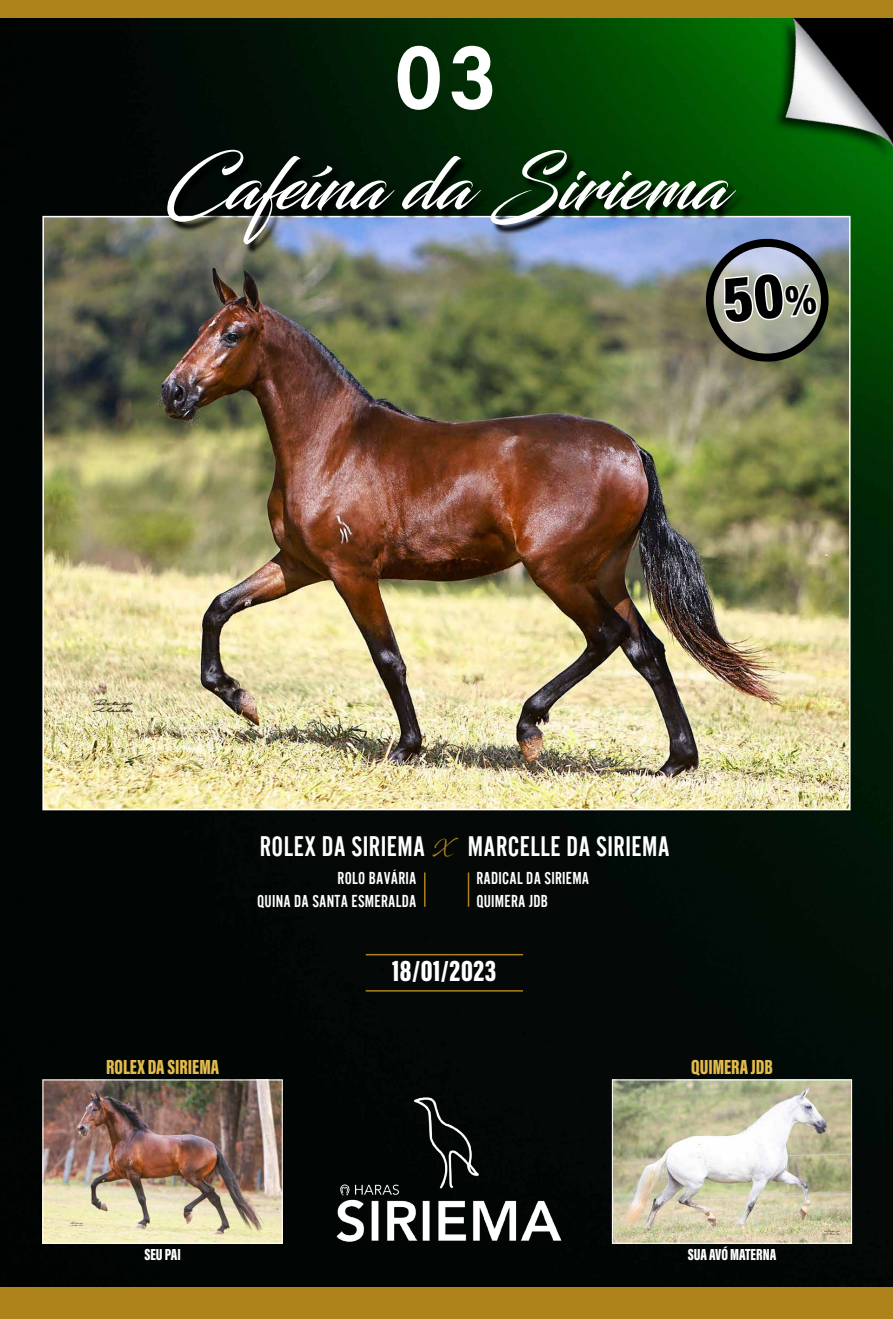
<style>
.page{position:relative;width:893px;height:1319px;background:#fff}
.page>*{position:absolute;margin:0;border:0;box-sizing:border-box;transform-origin:0 0}
.t1{font:90px "Acumin Variable Concept";color:#fff;scale:.89 1}
.t2{font:72px "Blacksword";color:#fff}
.t3{font:30px "Acumin Variable Concept";letter-spacing:.02em;color:#fff}
.t4{font:29.55px "Alternate Got No 2 D";letter-spacing:.015em;color:#fff}
.t5{font:21px "Acumin Variable Concept";color:#e4bc4c}
.t6{font:18px/23px "Alternate Got No 2 D";letter-spacing:.015em;color:#fff;text-align:right}
.t7{font:18px "Blacksword";color:#ae831b}
.t8{font:16.5px "Acumin Variable Concept";color:#fff}
</style>
<div class="page">
<img style="left:0;top:17px;width:893px;height:1269px">
<div style="left:0;top:1286px;width:893px;height:32px;background:#ae831b"></div>
<img style="left:614px;top:1081px;width:236px;height:160px">
<div style="left:612px;top:1079px;width:240px;height:164px;border:1px solid #fff"></div>
<img style="left:45px;top:1081px;width:236px;height:160px">
<div style="left:43px;top:1079px;width:240px;height:164px;border:1px solid #fff"></div>
<div style="left:0;top:0;width:893px;height:17px;background:#ae831b"></div>
<img style="left:45px;top:219px;width:802px;height:588px">
<svg style="left:168px;top:152px;width:577px;height:104px;background:#354e4a"></svg>
<hr style="left:424px;top:872px;width:1px;height:34px;background:#ae831b">
<hr style="left:468px;top:872px;width:1px;height:34px;background:#ae831b">
<hr style="left:366px;top:953px;width:157px;height:2px;background:#ae831b">
<hr style="left:366px;top:989px;width:157px;height:2px;background:#ae831b">
<img style="left:317px;top:1083px;width:270px;height:164px">
<div style="left:771px;top:17px;width:122px;height:146px;background:#000;opacity:.75"></div>
<img style="left:780px;top:17px;width:113px;height:134px">
<svg style="left:703px;top:236px;width:129px;height:128px;background:#828882"></svg>
<h1 class="t1" style="left:394px;top:16px;width:116px">03</h1>
<h2 class="t2" style="left:165px;top:142px;width:564px">Cafeína da Siriema</h2>
<h3 class="t4" style="left:260px;top:831px;width:167px">ROLEX DA SIRIEMA</h3>
<h3 class="t4" style="left:468px;top:831px;width:203px">MARCELLE DA SIRIEMA</h3>
<p class="t7" style="left:432px;top:835px;width:20px">X</p>
<p class="t6" style="left:257px;top:866px;width:161px">ROLO BAVÁRIA<br>QUINA DA SANTA ESMERALDA</p>
<p class="t6" style="left:476px;top:866px;width:114px;text-align:left">RADICAL DA SIRIEMA<br>QUIMERA JDB</p>
<h3 class="t3" style="left:392px;top:950px;width:106px">18/01/2023</h3>
<p class="t5" style="left:106px;top:1051px;width:115px">ROLEX DA SIRIEMA</p>
<p class="t5" style="left:691px;top:1051px;width:83px">QUIMERA JDB</p>
<p class="t8" style="left:144px;top:1242px;width:38px">SEU PAI</p>
<p class="t8" style="left:688px;top:1242px;width:90px">SUA AVÓ MATERNA</p>
</div>
